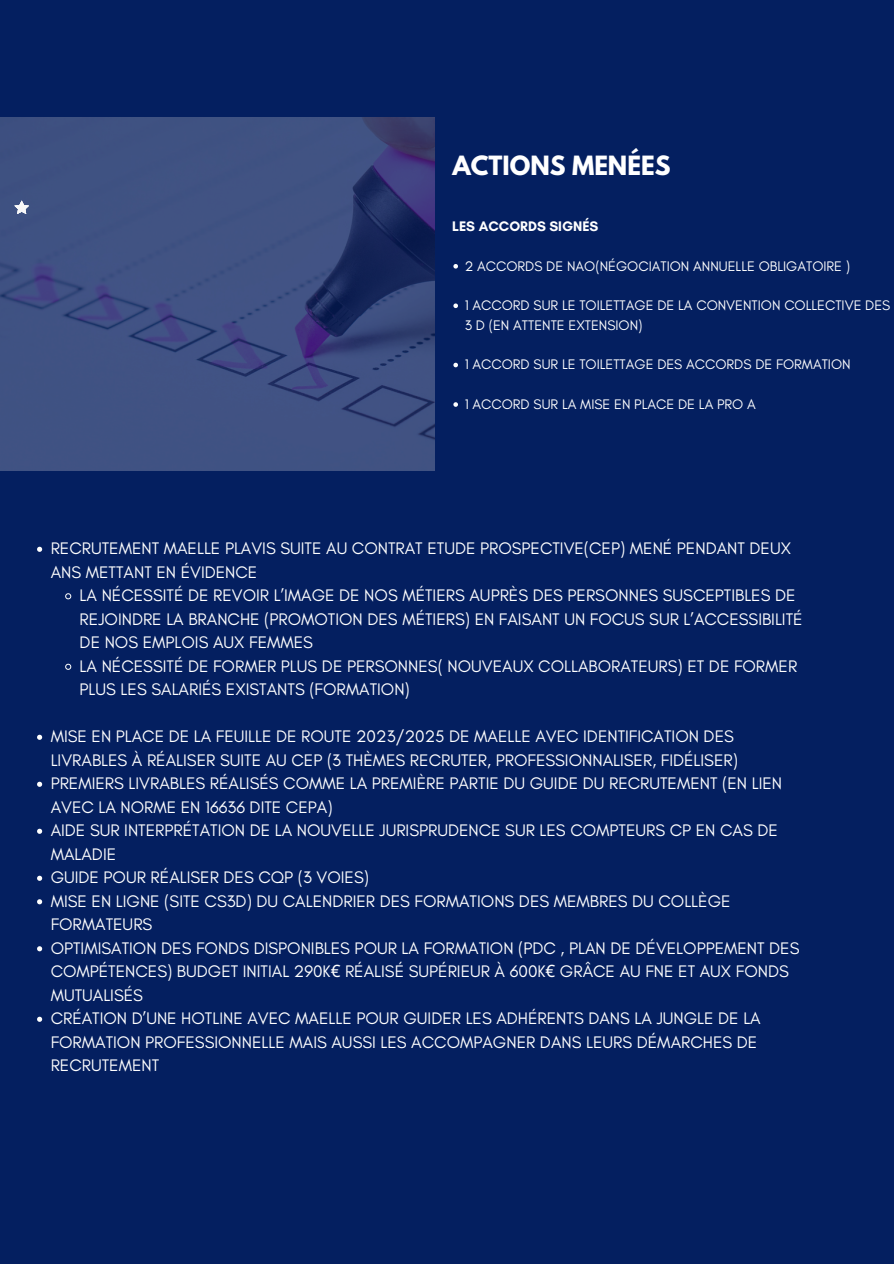
<style>
.page{position:relative;width:894px;height:1264px;background:#fff}
.page>*{position:absolute;margin:0;border:0;box-sizing:border-box;transform-origin:0 0}
.t1{font:700 23.55px "League Spartan";color:#fff}
.t2{font:16.95px/23.5px "Glacial Indifference";color:#fff}
.t3{font:14.1px/19.8px "Glacial Indifference";color:#fff}
.t4{font:700 14.1px "Glacial Indifference";color:#fff}
.s1{font-family:"Noto Sans"}
</style>
<div class="page">
<div style="left:0;top:0;width:893px;height:1263px;background:#041f60"></div>
<img style="left:0;top:117px;width:434px;height:353px">
<svg style="left:453px;top:264px;width:5px;height:4px"></svg>
<svg style="left:453px;top:303px;width:5px;height:5px"></svg>
<svg style="left:453px;top:363px;width:5px;height:4px"></svg>
<svg style="left:453px;top:402px;width:5px;height:5px"></svg>
<svg style="left:37px;top:546px;width:5px;height:6px"></svg>
<svg style="left:65px;top:593px;width:6px;height:6px"></svg>
<svg style="left:65px;top:663px;width:6px;height:7px"></svg>
<svg style="left:37px;top:734px;width:5px;height:5px"></svg>
<svg style="left:37px;top:781px;width:5px;height:5px"></svg>
<svg style="left:37px;top:828px;width:5px;height:5px"></svg>
<svg style="left:37px;top:875px;width:5px;height:5px"></svg>
<svg style="left:37px;top:899px;width:5px;height:5px"></svg>
<svg style="left:37px;top:946px;width:5px;height:5px"></svg>
<svg style="left:37px;top:1016px;width:5px;height:5px"></svg>
<p class="t1" style="left:452px;top:154px;width:219px">ACTIONS MENÉES</p>
<p class="t4" style="left:452px;top:218px;width:148px">LES ACCORDS SIGNÉS</p>
<h1 class="t3" style="left:464px;top:256px;width:387px">2 ACCORDS DE NAO(NÉGOCIATION ANNUELLE OBLIGATOIRE )</h1>
<h3 class="t3" style="left:464px;top:295px;width:427px">1 ACCORD SUR LE TOILETTAGE DE LA CONVENTION COLLECTIVE DES<br>3 D (EN ATTENTE EXTENSION)</h3>
<p class="t3" style="left:464px;top:354px;width:387px">1 ACCORD SUR LE TOILETTAGE DES ACCORDS DE FORMATION</p>
<p class="t3" style="left:464px;top:394px;width:293px">1 ACCORD SUR LA MISE EN PLACE DE LA PRO A</p>
<p class="t2" style="left:51px;top:536px;width:741px">RECRUTEMENT MAELLE PLAVIS SUITE AU CONTRAT ETUDE PROSPECTIVE(CEP) MENÉ PENDANT DEUX<br>ANS METTANT EN ÉVIDENCE</p>
<p class="t2" style="left:80px;top:583px;width:724px">LA NÉCESSITÉ DE REVOIR L’IMAGE DE NOS MÉTIERS AUPRÈS DES PERSONNES SUSCEPTIBLES DE<br>REJOINDRE LA BRANCHE (PROMOTION DES MÉTIERS) EN FAISANT UN FOCUS SUR L’ACCESSIBILITÉ<br>DE NOS EMPLOIS AUX FEMMES</p>
<p class="t2" style="left:80px;top:654px;width:719px">LA NÉCESSITÉ DE FORMER PLUS DE PERSONNES( NOUVEAUX COLLABORATEURS) ET DE FORMER<br>PLUS LES SALARIÉS EXISTANTS (FORMATION)</p>
<p class="t2" style="left:51px;top:724px;width:688px">MISE EN PLACE DE LA FEUILLE DE ROUTE 2023/2025 DE MAELLE AVEC IDENTIFICATION DES<br>LIVRABLES À RÉALISER SUITE AU CEP (3 THÈMES RECRUTER, PROFESSIONNALISER, FIDÉLISER)</p>
<p class="t2" style="left:51px;top:771px;width:732px">PREMIERS LIVRABLES RÉALISÉS COMME LA PREMIÈRE PARTIE DU GUIDE DU RECRUTEMENT (EN LIEN<br>AVEC LA NORME EN 16636 DITE CEPA)</p>
<p class="t2" style="left:51px;top:818px;width:728px">AIDE SUR INTERPRÉTATION DE LA NOUVELLE JURISPRUDENCE SUR LES COMPTEURS CP EN CAS DE<br>MALADIE</p>
<p class="t2" style="left:51px;top:865px;width:320px">GUIDE POUR RÉALISER DES CQP (3 VOIES)</p>
<p class="t2" style="left:51px;top:889px;width:681px">MISE EN LIGNE (SITE CS3D) DU CALENDRIER DES FORMATIONS DES MEMBRES DU COLLÈGE<br>FORMATEURS</p>
<p class="t2" style="left:51px;top:936px;width:750px">OPTIMISATION DES FONDS DISPONIBLES POUR LA FORMATION (PDC , PLAN DE DÉVELOPPEMENT DES<br>COMPÉTENCES) BUDGET INITIAL 290K<span class="s1">€</span> RÉALISÉ SUPÉRIEUR À 600K<span class="s1">€</span> GRÂCE AU FNE ET AUX FONDS<br>MUTUALISÉS</p>
<p class="t2" style="left:51px;top:1006px;width:711px">CRÉATION D’UNE HOTLINE AVEC MAELLE POUR GUIDER LES ADHÉRENTS DANS LA JUNGLE DE LA<br>FORMATION PROFESSIONNELLE MAIS AUSSI LES ACCOMPAGNER DANS LEURS DÉMARCHES DE<br>RECRUTEMENT</p>
</div>
